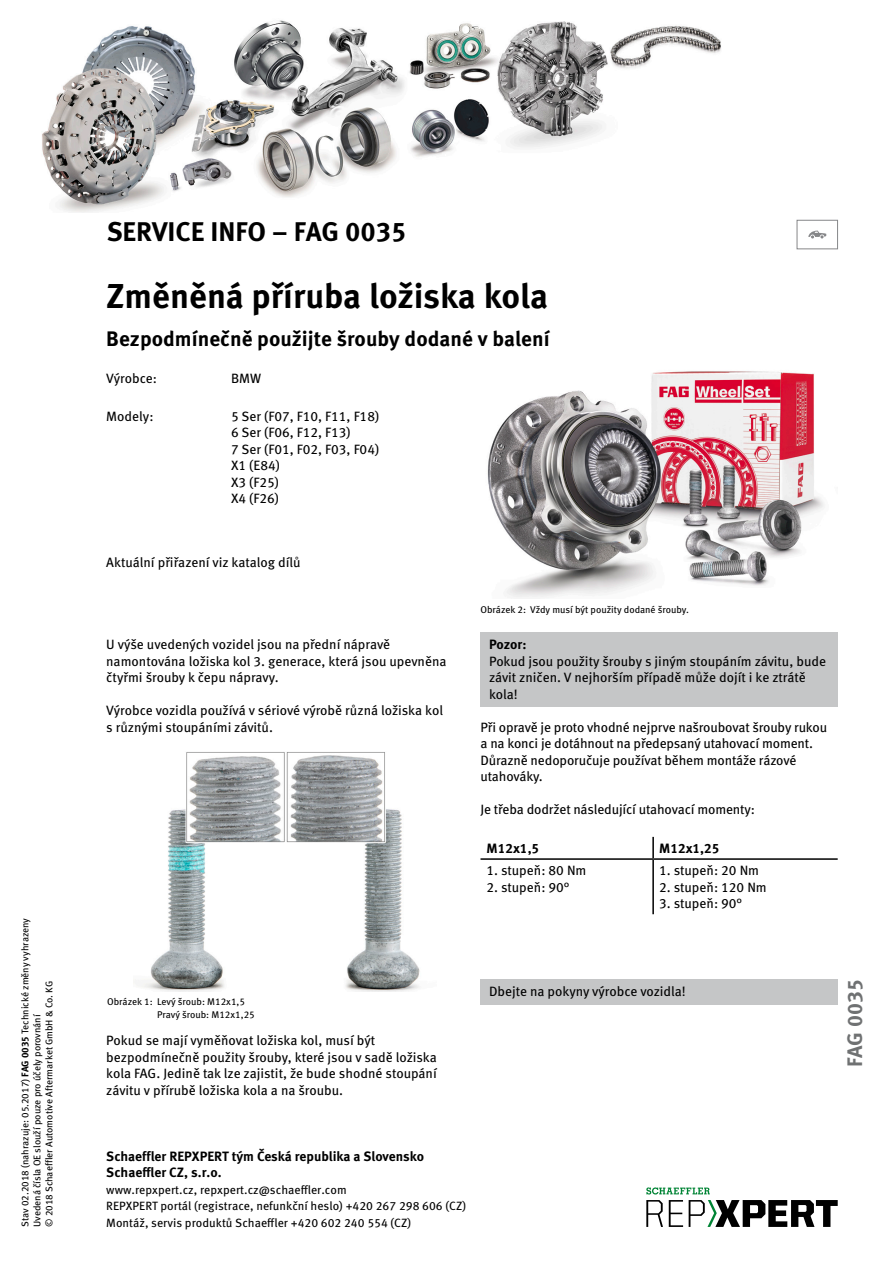
<style>
.page{position:relative;width:893px;height:1263px;background:#fff}
.page>*{position:absolute;margin:0;border:0;box-sizing:border-box;transform-origin:0 0}
.t1{font:700 34.5px "Meta Pro";letter-spacing:-.005em;color:#000}
.t2{font:700 27px "Meta Pro";color:#000}
.t3{font:700 21px "Meta Pro";color:#000}
.t4{font:700 21px "Meta Pro";color:#6f7172}
.t5{font:13.5px/16.5px "Meta Pro";letter-spacing:-.005em;color:#000}
.t6{font:700 13.5px/16.5px "Meta Pro";color:#000}
.t7{font:12px/16.5px "Meta Pro";color:#000}
.t8{font:9.75px/12.8px "Meta Pro";color:#000}
.s1{font-weight:700}
</style>
<div class="page">
<img style="left:487px;top:371px;width:337px;height:227px">
<img style="left:138px;top:752px;width:282px;height:240px">
<div style="left:480px;top:633px;width:358px;height:24px;background:#c5c6c7"></div>
<div style="left:480px;top:647px;width:358px;height:59px;background:#c5c6c7"></div>
<hr style="left:652px;top:837px;width:2px;height:21px;background:#000">
<hr style="left:480px;top:858px;width:173px;height:2px;background:#000">
<hr style="left:653px;top:858px;width:185px;height:2px;background:#000">
<hr style="left:652px;top:860px;width:2px;height:54px;background:#000">
<div style="left:480px;top:980px;width:358px;height:25px;background:#c5c6c7"></div>
<div style="left:797px;top:220px;width:41px;height:29px;border:1px solid #868789"></div>
<svg style="left:808px;top:231px;width:18px;height:7px"></svg>
<img style="left:42px;top:20px;width:679px;height:193px">
<svg style="left:646px;top:1200px;width:17px;height:27px"></svg>
<svg style="left:669px;top:1200px;width:14px;height:27px"></svg>
<svg style="left:689px;top:1200px;width:149px;height:27px"></svg>
<svg style="left:646px;top:1187px;width:64px;height:7px"></svg>
<p class="t8" style="left:18px;top:1227px;width:311px;rotate:-90deg">Stav 02.2018 (nahrazuje: 05.2017) <span class="s1">FAG 0035</span> Technické změny vyhrazeny</p>
<p class="t8" style="left:31px;top:1227px;width:248px;line-height:12px;rotate:-90deg">Uvedená čísla OE slouží pouze pro účely porovnání<br>© 2018 Schaeffler Automotive Aftermarket GmbH &amp; Co. KG</p>
<h2 class="t2" style="left:107px;top:210px;width:301px">SERVICE INFO – FAG 0035</h2>
<h1 class="t1" style="left:106px;top:269px;width:443px">Změněná příruba ložiska kola</h1>
<h3 class="t3" style="left:106px;top:323px;width:445px">Bezpodmínečně použijte šrouby dodané v balení</h3>
<p class="t5" style="left:106px;top:369px;width:52px">Výrobce:</p>
<p class="t5" style="left:231px;top:369px;width:32px">BMW</p>
<p class="t5" style="left:106px;top:407px;width:49px">Modely:</p>
<p class="t5" style="left:231px;top:407px;width:150px">5 Ser (F07, F10, F11, F18)<br>6 Ser (F06, F12, F13)<br>7 Ser (F01, F02, F03, F04)<br>X1 (E84)<br>X3 (F25)<br>X4 (F26)</p>
<p class="t5" style="left:106px;top:553px;width:196px">Aktuální přiřazení viz katalog dílů</p>
<p class="t5" style="left:106px;top:635px;width:342px">U výše uvedených vozidel jsou na přední nápravě namontována ložiska kol 3. generace, která jsou upevněna čtyřmi šrouby k čepu nápravy.</p>
<p class="t5" style="left:106px;top:701px;width:338px">Výrobce vozidla používá v sériové výrobě různá ložiska kol s různými stoupáními závitů.</p>
<p class="t8" style="left:480px;top:602px;width:210px">Obrázek 2: Vždy musí být použity dodané šrouby.</p>
<p class="t6" style="left:489px;top:635px;width:39px">Pozor:</p>
<p class="t5" style="left:489px;top:652px;width:339px">Pokud jsou použity šrouby s jiným stoupáním závitu, bude závit zničen. V nejhorším případě může dojít i ke ztrátě kola!</p>
<p class="t5" style="left:480px;top:718px;width:348px">Při opravě je proto vhodné nejprve našroubovat šrouby rukou a na konci je dotáhnout na předepsaný utahovací moment.<br>Důrazně nedoporučuje používat během montáže rázové utahováky.</p>
<p class="t5" style="left:480px;top:800px;width:276px">Je třeba dodržet následující utahovací momenty:</p>
<p class="t6" style="left:486px;top:839px;width:54px">M12x1,5</p>
<p class="t6" style="left:659px;top:839px;width:62px">M12x1,25</p>
<p class="t5" style="left:486px;top:861px;width:102px">1. stupeň: 80 Nm</p>
<p class="t5" style="left:486px;top:878px;width:85px">2. stupeň: 90°</p>
<p class="t5" style="left:659px;top:861px;width:102px">1. stupeň: 20 Nm</p>
<p class="t5" style="left:659px;top:878px;width:109px">2. stupeň: 120 Nm</p>
<p class="t5" style="left:659px;top:894px;width:85px">3. stupeň: 90°</p>
<p class="t8" style="left:157px;top:995px;width:99px;text-indent:-50px">Obrázek 1: Levý šroub: M12x1,5<br>Pravý šroub: M12x1,25</p>
<p class="t5" style="left:106px;top:1031px;width:332px">Pokud se mají vyměňovat ložiska kol, musí být bezpodmínečně použity šrouby, které jsou v sadě ložiska kola FAG. Jedině tak lze zajistit, že bude shodné stoupání závitu v přírubě ložiska kola a na šroubu.</p>
<p class="t6" style="left:106px;top:1147px;width:319px">Schaeffler REPXPERT tým Česká republika a Slovensko<br>Schaeffler CZ, s.r.o.</p>
<p class="t7" style="left:106px;top:1180px;width:361px">www.repxpert.cz, repxpert.cz@schaeffler.com<br>REPXPERT portál (registrace, nefunkční heslo) +420 267 298 606 (CZ)</p>
<p class="t7" style="left:106px;top:1213px;width:306px">Montáž, servis produktů Schaeffler +420 602 240 554 (CZ)</p>
<p class="t5" style="left:489px;top:982px;width:198px">Dbejte na pokyny výrobce vozidla!</p>
<h3 class="t4" style="left:838px;top:1067px;width:89px;rotate:-90deg">FAG 0035</h3>
</div>
